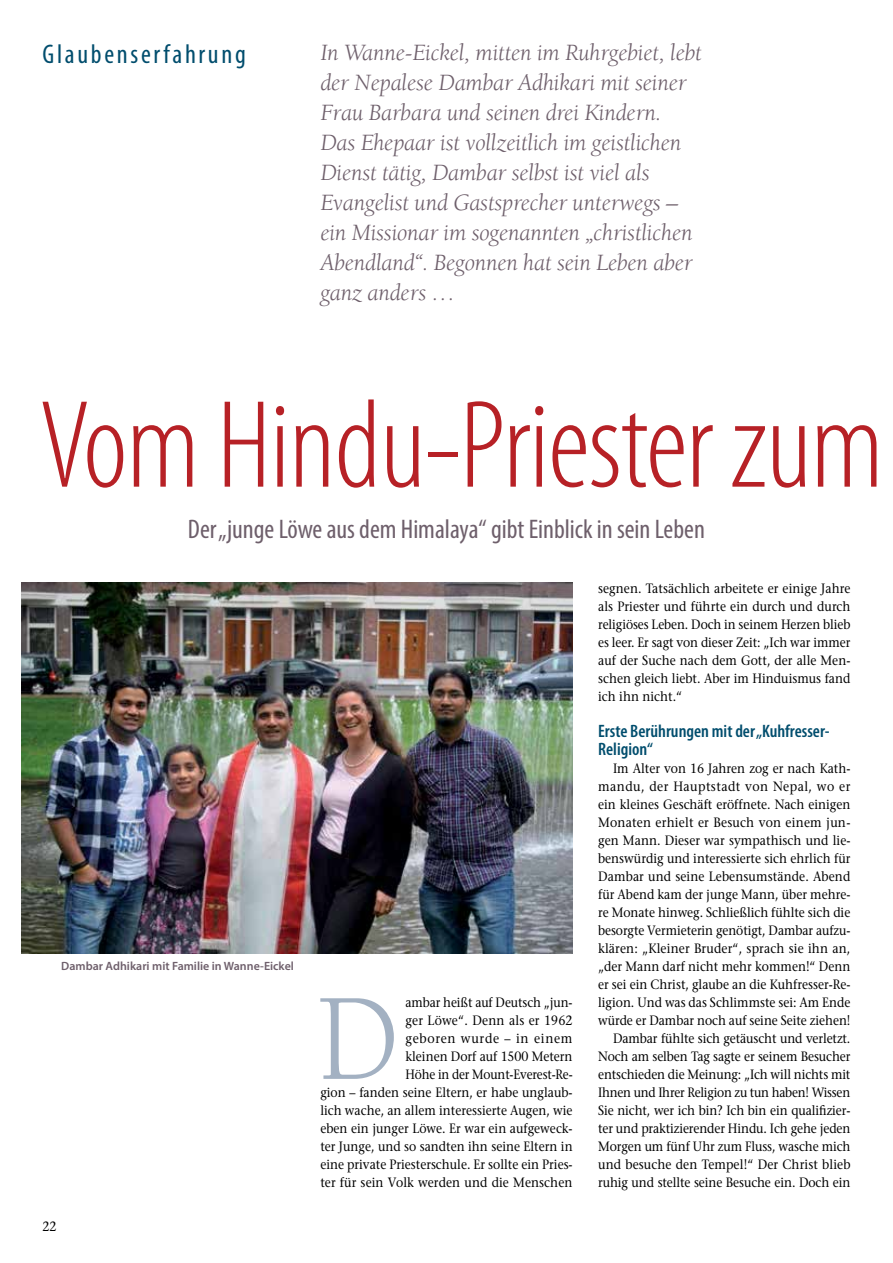
<style>
.page{position:relative;width:893px;height:1263px;background:#fff}
.page>*{position:absolute;margin:0;border:0;box-sizing:border-box;transform-origin:0 0}
.t1{font:126.9px "Berkeley";color:#a3b1c2;scale:.95 1}
.t2{font:300 condensed 126px "Myriad Pro";letter-spacing:-.01em;color:#b72126}
.t3{font:condensed 27px "Myriad Pro";color:#6e5f6b}
.t4{font:condensed 27px "Myriad Pro";letter-spacing:.1em;color:#004d6d}
.t5{font:italic 24px/30px "Berkeley";letter-spacing:-.01em;color:#6e5f6b}
.t6{font:600 condensed 18px/18px "Myriad Pro";color:#004d6d}
.t7{font:13.5px/18px "Stone Serif";color:#000;text-align:justify;scale:.9 1}
.t8{font:13.5px/18px "Stone Serif";color:#000;text-align:right;scale:.89 1}
.t9{font:600 12px "Myriad Pro";color:#6e5f6b}
</style>
<div class="page">
<img style="left:21px;top:583px;width:552px;height:371px">
<h3 class="t4" style="left:43px;top:38px;width:205px">Glaubenserfahrung</h3>
<p class="t5" style="left:320px;top:38px;width:383px">In Wanne-Eickel, mitten im Ruhrgebiet, lebt der Nepalese Dambar Adhikari mit seiner Frau Barbara und seinen drei Kindern.<br>Das Ehepaar ist vollzeitlich im geistlichen Dienst tätig, Dambar selbst ist viel als Evangelist und Gastsprecher unterwegs – ein Missionar im sogenannten „christlichen Abendland“. Begonnen hat sein Leben aber ganz anders …</p>
<h2 class="t2" style="left:39px;top:371px;width:846px">Vom Hindu-Priester zum</h2>
<h3 class="t3" style="left:188px;top:513px;width:519px">Der „junge Löwe aus dem Himalaya“ gibt Einblick in sein Leben</h3>
<p class="t9" style="left:61px;top:958px;width:234px">Dambar Adhikari mit Familie in Wanne-Eickel</p>
<p class="t7" style="left:42px;top:1217px;width:17px">22</p>
<p class="t8" style="left:320px;top:993px;width:285px">ambar heißt auf Deutsch „jun-<br>ger Löwe“. Denn als er 1962<br>geboren wurde – in einem<br>kleinen Dorf auf 1500 Metern<br>Höhe in der Mount-Everest-Re-<br>gion – fanden seine Eltern, er habe unglaub&shy;lich wache, an allem interessierte Augen, wie eben ein junger Löwe. Er war ein aufgeweck&shy;ter Junge, und so sandten ihn seine Eltern in eine private Priesterschule. Er sollte ein Pries&shy;ter für sein Volk werden und die Menschen</p>
<h1 class="t1" style="left:317px;top:972px;width:88px">D</h1>
<p class="t7" style="left:598px;top:579px;width:282px">segnen. Tatsächlich arbeitete er einige Jahre als Priester und führte ein durch und durch religiöses Leben. Doch in seinem Herzen blieb es leer. Er sagt von dieser Zeit: „Ich war immer auf der Suche nach dem Gott, der alle Men&shy;schen gleich liebt. Aber im Hinduismus fand ich ihn nicht.“</p>
<h3 class="t6" style="left:598px;top:722px;width:233px">Erste Berührungen mit der „Kuhfresser-<br>Religion“</h3>
<p class="t7" style="left:598px;top:759px;width:282px;text-align:right">Im Alter von 16 Jahren zog er nach Kath&shy;mandu, der Hauptstadt von Nepal, wo er ein kleines Geschäft eröffnete. Nach einigen Monaten erhielt er Besuch von einem jun&shy;gen Mann. Dieser war sympathisch und lie&shy;benswürdig und interessierte sich ehrlich für Dambar und seine Lebensumstände. Abend für Abend kam der junge Mann, über mehre&shy;re Monate hinweg. Schließlich fühlte sich die besorgte Vermieterin genötigt, Dambar aufzu&shy;klären: „Kleiner Bruder“, sprach sie ihn an, „der Mann darf nicht mehr kommen!“ Denn er sei ein Christ, glaube an die Kuhfresser-Re&shy;ligion. Und was das Schlimmste sei: Am Ende würde er Dambar noch auf seine Seite ziehen!<br>Dambar fühlte sich getäuscht und verletzt.<br>Noch am selben Tag sagte er seinem Besucher entschieden die Meinung: „Ich will nichts mit Ihnen und Ihrer Religion zu tun haben! Wissen Sie nicht, wer ich bin? Ich bin ein qualifizier&shy;ter und praktizierender Hindu. Ich gehe jeden Morgen um fünf Uhr zum Fluss, wasche mich und besuche den Tempel!“ Der Christ blieb ruhig und stellte seine Besuche ein. Doch ein</p>
</div>
